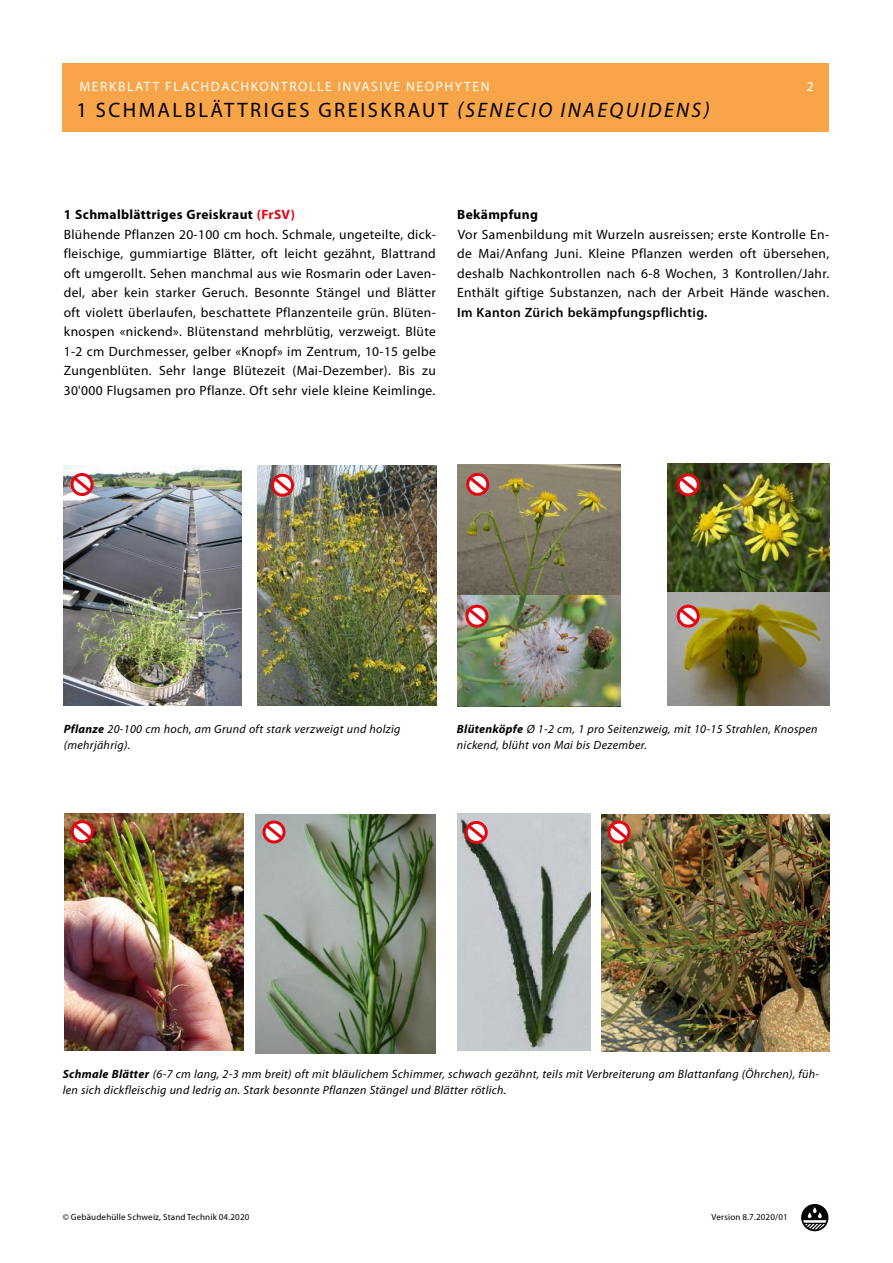
<style>
.page{position:relative;width:893px;height:1263px;background:#fff}
.page>*{position:absolute;margin:0;border:0;box-sizing:border-box;transform-origin:0 0}
.t1{font:21px "Myriad Pro";letter-spacing:.12em;color:#000}
.t2{font:13.5px/19.5px "Myriad Pro";letter-spacing:.025em;color:#000}
.t3{font:13.5px "Myriad Pro";letter-spacing:.12em;color:#fff}
.t4{font:600 13.5px "Myriad Pro";letter-spacing:.025em;color:#000}
.t5{font:700 13.5px "Myriad Pro";letter-spacing:.025em;color:#000}
.t6{font:italic 12px/16.5px "Myriad Pro";letter-spacing:.025em;color:#000}
.t7{font:9px "Myriad Pro";letter-spacing:.02em;color:#000}
.s1{font-style:italic}
.s2{font-weight:700}
.s3{font-weight:700;color:#e30613}
</style>
<div class="page">
<div style="left:62px;top:64px;width:767px;height:68px;background:#f7a548"></div>
<svg style="left:801px;top:1204px;width:27px;height:27px"></svg>
<svg style="left:803px;top:1208px;width:23px;height:21px"></svg>
<img style="left:258px;top:466px;width:178px;height:239px">
<img style="left:63px;top:466px;width:179px;height:239px">
<div style="left:71px;top:473px;width:23px;height:23px;border:3px solid #e30613;border-radius:50%"></div>
<svg style="left:70px;top:474px;width:24px;height:21px"></svg>
<img style="left:64px;top:813px;width:179px;height:238px">
<div style="left:71px;top:820px;width:23px;height:23px;border:3px solid #e30613;border-radius:50%"></div>
<svg style="left:71px;top:821px;width:24px;height:21px"></svg>
<img style="left:256px;top:814px;width:179px;height:240px">
<div style="left:263px;top:820px;width:23px;height:23px;border:3px solid #e30613;border-radius:50%"></div>
<svg style="left:262px;top:821px;width:24px;height:22px"></svg>
<div style="left:271px;top:474px;width:23px;height:23px;border:3px solid #e30613;border-radius:50%"></div>
<svg style="left:271px;top:475px;width:24px;height:21px"></svg>
<img style="left:668px;top:463px;width:161px;height:130px">
<img style="left:668px;top:593px;width:162px;height:113px">
<img style="left:458px;top:465px;width:162px;height:241px">
<img style="left:458px;top:596px;width:162px;height:109px">
<div style="left:466px;top:473px;width:23px;height:23px;border:3px solid #e30613;border-radius:50%"></div>
<svg style="left:466px;top:474px;width:24px;height:21px"></svg>
<div style="left:677px;top:473px;width:23px;height:23px;border:3px solid #e30613;border-radius:50%"></div>
<svg style="left:676px;top:474px;width:24px;height:21px"></svg>
<div style="left:677px;top:605px;width:23px;height:23px;border:3px solid #e30613;border-radius:50%"></div>
<svg style="left:676px;top:605px;width:24px;height:22px"></svg>
<div style="left:465px;top:605px;width:23px;height:23px;border:3px solid #e30613;border-radius:50%"></div>
<svg style="left:465px;top:605px;width:24px;height:22px"></svg>
<img style="left:457px;top:813px;width:134px;height:237px">
<div style="left:465px;top:821px;width:23px;height:23px;border:3px solid #e30613;border-radius:50%"></div>
<svg style="left:464px;top:822px;width:25px;height:21px"></svg>
<img style="left:602px;top:814px;width:228px;height:237px">
<div style="left:607px;top:820px;width:23px;height:23px;border:3px solid #e30613;border-radius:50%"></div>
<svg style="left:607px;top:821px;width:24px;height:22px"></svg>
<p class="t3" style="left:80px;top:79px;width:412px">MERKBLATT FLACHDACHKONTROLLE INVASIVE NEOPHYTEN</p>
<p class="t3" style="left:807px;top:79px;width:8px">2</p>
<h1 class="t1" style="left:77px;top:98px;width:634px">1 SCHMALBLÄTTRIGES GREISKRAUT <span class="s1">(SENECIO INAEQUIDENS)</span></h1>
<p class="t2" style="left:64px;top:205px;width:374px"><span class="s2">1 Schmalblättriges Greiskraut</span> <span class="s3">(FrSV)<br></span>Blühende Pflanzen 20-100 cm hoch. Schmale, ungeteilte, dick&shy;fleischige, gummiartige Blätter, oft leicht gezähnt, Blattrand oft umgerollt. Sehen manchmal aus wie Rosmarin oder Laven&shy;del, aber kein starker Geruch. Besonnte Stängel und Blätter oft violett überlaufen, beschattete Pflanzenteile grün. Blüten&shy;knospen «nickend». Blütenstand mehrblütig, verzweigt. Blüte 1-2 cm Durchmesser, gelber «Knopf» im Zentrum, 10-15 gelbe Zungenblüten. Sehr lange Blütezeit (Mai-Dezember). Bis zu 30'000 Flugsamen pro Pflanze. Oft sehr viele kleine Keimlinge.</p>
<p class="t5" style="left:457px;top:207px;width:82px">Bekämpfung</p>
<p class="t2" style="left:457px;top:225px;width:374px;text-align:justify">Vor Samenbildung mit Wurzeln ausreissen; erste Kontrolle En&shy;de Mai/Anfang Juni. Kleine Pflanzen werden oft übersehen, deshalb Nachkontrollen nach 6-8 Wochen, 3 Kontrollen/Jahr.<br>Enthält giftige Substanzen, nach der Arbeit Hände waschen.</p>
<p class="t4" style="left:457px;top:305px;width:252px">Im Kanton Zürich bekämpfungspflichtig.</p>
<p class="t6" style="left:64px;top:720px;width:338px"><span class="s2">Pflanze</span> 20-100 cm hoch, am Grund oft stark verzweigt und holzig (mehrjährig).</p>
<p class="t6" style="left:457px;top:720px;width:362px"><span class="s2">Blütenköpfe</span> Ø 1-2 cm, 1 pro Seitenzweig, mit 10-15 Strahlen, Knospen nickend, blüht von Mai bis Dezember.</p>
<p class="t6" style="left:63px;top:1065px;width:758px"><span class="s2">Schmale Blätter</span> (6-7 cm lang, 2-3 mm breit) oft mit bläulichem Schimmer, schwach gezähnt, teils mit Verbreiterung am Blattanfang (Öhrchen), füh&shy;len sich dickfleischig und ledrig an. Stark besonnte Pflanzen Stängel und Blätter rötlich.</p>
<p class="t7" style="left:63px;top:1212px;width:188px">© Gebäudehülle Schweiz, Stand Technik 04.2020</p>
<p class="t7" style="left:712px;top:1212px;width:78px">Version 8.7.2020/01</p>
</div>
